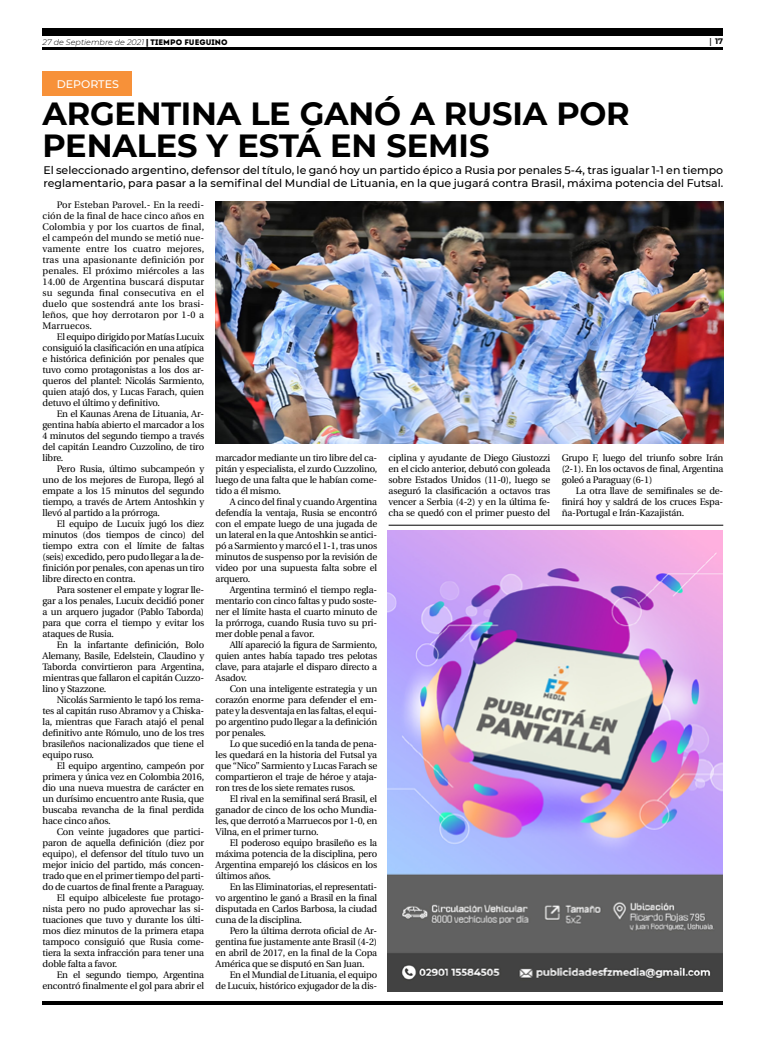
<style>
.page{position:relative;width:780px;height:1049px;background:#fff}
.page>*{position:absolute;margin:0;border:0;box-sizing:border-box;transform-origin:0 0}
.t1{font:700 32px/32px "Montserrat";letter-spacing:-.005em;color:#000}
.t2{font:500 11px/13px "Montserrat";color:#000}
.t3{font:500 11px "Montserrat";color:#fff}
.t4{font:9.5px/11px "Utopia";letter-spacing:-.02em;color:#000;text-align:justify}
.t5{font:italic 300 8px "Montserrat";color:#000}
.t6{font:700 8px "Montserrat";color:#000}
.s1{font-family:"Fedra Sans Pro";font-weight:700;font-style:normal}
.s2{font-family:"Intro";font-weight:400;font-style:normal}
.s3{font-family:"Utopia"}
</style>
<div class="page">
<hr style="left:43px;top:48px;width:680px;height:2px;background:#000">
<div style="left:43px;top:28px;width:680px;height:7px;background:#000"></div>
<hr style="left:43px;top:1001px;width:680px;height:4px;background:#000">
<hr style="left:99px;top:0;width:105px;height:1px;background:#f79139">
<img style="left:388px;top:531px;width:334px;height:460px">
<hr style="left:388px;top:525px;width:335px;height:1px;background:#000">
<div style="left:43px;top:72px;width:89px;height:24px;background:#f79139"></div>
<img style="left:215px;top:201px;width:508px;height:243px">
<p class="t5" style="left:43px;top:36px;width:187px">27 de Septiembre de 2021 <span class="s1">|</span> <span class="s2">TIEMPO FUEGUINO</span></p>
<p class="t6" style="left:709px;top:35px;width:15px"><span class="s3">|</span> 17</p>
<p class="t3" style="left:57px;top:76px;width:64px">DEPORTES</p>
<h1 class="t1" style="left:43px;top:96px;width:588px">ARGENTINA LE GANÓ A RUSIA POR<br>PENALES Y ESTÁ EN SEMIS</h1>
<p class="t2" style="left:43px;top:164px;width:681px">El seleccionado argentino, defensor del título, le ganó hoy un partido épico a Rusia por penales 5-4, tras igualar 1-1 en tiempo reglamentario, para pasar a la semifinal del Mundial de Lituania, en la que jugará contra Brasil, máxima potencia del Futsal.</p>
<p class="t4" style="left:43px;top:200px;width:163px;text-indent:14px">Por Esteban Parovel.- En la reedi&shy;ción de la final de hace cinco años en Colombia y por los cuartos de final, el campeón del mundo se metió nue&shy;vamente entre los cuatro mejores, tras una apasionante definición por penales. El próximo miércoles a las 14.00 de Argentina buscará disputar su segunda final consecutiva en el duelo que sostendrá ante los brasi&shy;leños, que hoy derrotaron por 1-0 a Marruecos.</p>
<p class="t4" style="left:43px;top:332px;width:163px;text-indent:14px">El equipo dirigido por Matías Lucuix consiguió la clasificación en una atípica e histórica definición por penales que tuvo como protagonistas a los dos ar&shy;queros del plantel: Nicolás Sarmiento, quien atajó dos, y Lucas Farach, quien detuvo el último y definitivo.</p>
<p class="t4" style="left:43px;top:409px;width:163px;text-indent:14px">En el Kaunas Arena de Lituania, Ar&shy;gentina había abierto el marcador a los 4 minutos del segundo tiempo a través del capitán Leandro Cuzzolino, de tiro libre.</p>
<p class="t4" style="left:43px;top:464px;width:163px;text-indent:14px">Pero Rusia, último subcampeón y uno de los mejores de Europa, llegó al empate a los 15 minutos del segundo tiempo, a través de Artem Antoshkin y llevó al partido a la prórroga.</p>
<p class="t4" style="left:43px;top:519px;width:163px;text-indent:14px">El equipo de Lucuix jugó los diez minutos (dos tiempos de cinco) del tiempo extra con el límite de faltas (seis) excedido, pero pudo llegar a la de&shy;finición por penales, con apenas un tiro libre directo en contra.</p>
<p class="t4" style="left:43px;top:585px;width:163px;text-indent:14px">Para sostener el empate y lograr lle&shy;gar a los penales, Lucuix decidió poner a un arquero jugador (Pablo Taborda) para que corra el tiempo y evitar los ataques de Rusia.</p>
<p class="t4" style="left:43px;top:640px;width:163px;text-indent:14px">En la infartante definición, Bolo Alemany, Basile, Edelstein, Claudino y Taborda convirtieron para Argentina, mientras que fallaron el capitán Cuzzo&shy;lino y Stazzone.</p>
<p class="t4" style="left:43px;top:695px;width:163px;text-indent:14px">Nicolás Sarmiento le tapó los rema&shy;tes al capitán ruso Abramov y a Chiska&shy;la, mientras que Farach atajó el penal definitivo ante Rómulo, uno de los tres brasileños nacionalizados que tiene el equipo ruso.</p>
<p class="t4" style="left:43px;top:761px;width:163px;text-indent:14px">El equipo argentino, campeón por primera y única vez en Colombia 2016, dio una nueva muestra de carácter en un durísimo encuentro ante Rusia, que buscaba revancha de la final perdida hace cinco años.</p>
<p class="t4" style="left:57px;top:827px;width:149px">Con veinte jugadores que partici-</p>
<p class="t4" style="left:43px;top:838px;width:163px">paron de aquella definición (diez por</p>
<p class="t4" style="left:43px;top:849px;width:163px">equipo), el defensor del título tuvo un</p>
<p class="t4" style="left:43px;top:860px;width:163px">mejor inicio del partido, más concen-</p>
<p class="t4" style="left:43px;top:871px;width:163px">trado que en el primer tiempo del parti-</p>
<p class="t4" style="left:43px;top:882px;width:163px">do de cuartos de final frente a Paraguay.</p>
<p class="t4" style="left:57px;top:893px;width:149px">El equipo albiceleste fue protago-</p>
<p class="t4" style="left:43px;top:904px;width:163px">nista pero no pudo aprovechar las si-</p>
<p class="t4" style="left:43px;top:915px;width:163px">tuaciones que tuvo y durante los últi-</p>
<p class="t4" style="left:43px;top:926px;width:163px">mos diez minutos de la primera etapa</p>
<p class="t4" style="left:43px;top:937px;width:163px">tampoco consiguió que Rusia come-</p>
<p class="t4" style="left:43px;top:948px;width:163px">tiera la sexta infracción para tener una</p>
<p class="t4" style="left:43px;top:959px;width:76px">doble falta a favor.</p>
<p class="t4" style="left:57px;top:970px;width:149px">En el segundo tiempo, Argentina</p>
<p class="t4" style="left:43px;top:981px;width:163px">encontró finalmente el gol para abrir el</p>
<p class="t4" style="left:215px;top:453px;width:163px">marcador mediante un tiro libre del ca&shy;pitán y especialista, el zurdo Cuzzolino, luego de una falta que le habían come&shy;tido a él mismo.</p>
<p class="t4" style="left:215px;top:497px;width:163px;text-indent:14px">A cinco del final y cuando Argentina defendía la ventaja, Rusia se encontró con el empate luego de una jugada de un lateral en la que Antoshkin se antici&shy;pó a Sarmiento y marcó el 1-1, tras unos minutos de suspenso por la revisión de video por una supuesta falta sobre el arquero.</p>
<p class="t4" style="left:215px;top:585px;width:163px;text-indent:14px">Argentina terminó el tiempo regla&shy;mentario con cinco faltas y pudo soste&shy;ner el límite hasta el cuarto minuto de la prórroga, cuando Rusia tuvo su pri&shy;mer doble penal a favor.</p>
<p class="t4" style="left:215px;top:640px;width:163px;text-indent:14px">Allí apareció la figura de Sarmiento, quien antes había tapado tres pelotas clave, para atajarle el disparo directo a Asadov.</p>
<p class="t4" style="left:215px;top:684px;width:163px;text-indent:14px">Con una inteligente estrategia y un corazón enorme para defender el em&shy;pate y la desventaja en las faltas, el equi&shy;po argentino pudo llegar a la definición por penales.</p>
<p class="t4" style="left:215px;top:739px;width:163px;text-indent:14px">Lo que sucedió en la tanda de pena&shy;les quedará en la historia del Futsal ya que “Nico” Sarmiento y Lucas Farach se compartieron el traje de héroe y ataja&shy;ron tres de los siete remates rusos.</p>
<p class="t4" style="left:215px;top:794px;width:163px;text-indent:14px">El rival en la semifinal será Brasil, el ganador de cinco de los ocho Mundia&shy;les, que derrotó a Marruecos por 1-0, en Vilna, en el primer turno.</p>
<p class="t4" style="left:215px;top:838px;width:163px;text-indent:14px">El poderoso equipo brasileño es la máxima potencia de la disciplina, pero Argentina emparejó los clásicos en los últimos años.</p>
<p class="t4" style="left:215px;top:882px;width:163px;text-indent:14px">En las Eliminatorias, el representati&shy;vo argentino le ganó a Brasil en la final disputada en Carlos Barbosa, la ciudad cuna de la disciplina.</p>
<p class="t4" style="left:215px;top:926px;width:163px;text-indent:14px">Pero la última derrota oficial de Ar&shy;gentina fue justamente ante Brasil (4-2) en abril de 2017, en la final de la Copa América que se disputó en San Juan.</p>
<p class="t4" style="left:215px;top:970px;width:163px;text-align:right">En el Mundial de Lituania, el equipo<br>de Lucuix, histórico exjugador de la dis-</p>
<p class="t4" style="left:388px;top:453px;width:163px">ciplina y ayudante de Diego Giustozzi en el ciclo anterior, debutó con goleada sobre Estados Unidos (11-0), luego se aseguró la clasificación a octavos tras vencer a Serbia (4-2) y en la última fe&shy;cha se quedó con el primer puesto del</p>
<p class="t4" style="left:561px;top:453px;width:163px">Grupo F, luego del triunfo sobre Irán (2-1). En los octavos de final, Argentina goleó a Paraguay (6-1)</p>
<p class="t4" style="left:561px;top:486px;width:163px;text-indent:14px">La otra llave de semifinales se de&shy;finirá hoy y saldrá de los cruces Espa&shy;ña-Portugal e Irán-Kazajistán.</p>
</div>
